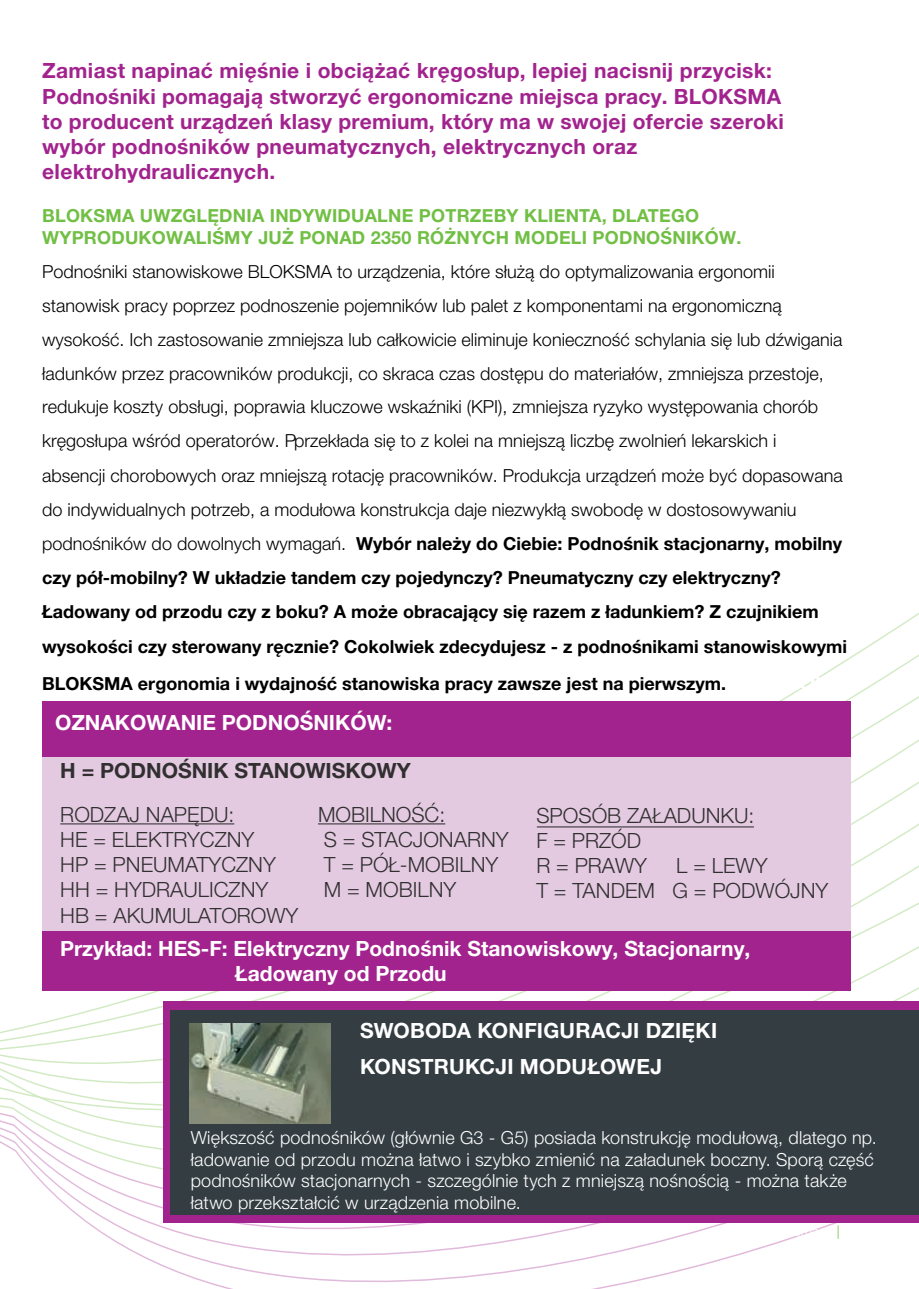
<style>
.page{position:relative;width:919px;height:1289px;background:#fff}
.page>*{position:absolute;margin:0;border:0;box-sizing:border-box;transform-origin:0 0}
.t1{font:700 21px/25.2px "Helvetica Neue LT Pro";letter-spacing:.015em;color:#a2238e}
.t2{font:300 21px/25.2px "Helvetica Neue LT Pro";color:#312f30}
.t3{font:700 21px/25.2px "Helvetica Neue LT Pro";color:#fff}
.t4{font:700 21px "Helvetica Neue LT Pro";color:#312f30}
.t5{font:300 18px/34px "Helvetica Neue LT Pro";color:#000}
.t6{font:300 18px/21.6px "Helvetica Neue LT Pro";letter-spacing:.01em;color:#fff}
.t7{font:700 18px/21.6px "Helvetica Neue LT Pro";letter-spacing:.015em;color:#71bf44}
.t8{font:700 18px "Helvetica Neue LT Pro";color:#000}
.s1{font-weight:700}
.s2{font-size:21px;color:#fff}
</style>
<div class="page">
<hr style="left:0;top:0;width:1px;height:1288px;background:#6c6d70">
<svg style="left:0;top:878px;width:917px;height:410px"></svg>
<div style="left:43px;top:701px;width:807px;height:57px;background:#a2238e"></div>
<div style="left:43px;top:757px;width:807px;height:199px;background:#e3cae1"></div>
<div style="left:43px;top:931px;width:807px;height:59px;background:#a2238e"></div>
<div style="left:164px;top:1001px;width:754px;height:221px;background:#a2238e"></div>
<div style="left:170px;top:1010px;width:748px;height:204px;background:#343d42"></div>
<img style="left:190px;top:1023px;width:140px;height:100px">
<hr style="left:60px;top:823px;width:174px;height:1px;background:#312f30">
<hr style="left:318px;top:823px;width:127px;height:1px;background:#312f30">
<hr style="left:537px;top:826px;width:216px;height:1px;background:#312f30">
<p class="t1" style="left:42px;top:58px;width:743px">Zamiast napinać mięśnie i obciążać kręgosłup, lepiej nacisnij przycisk:<br>Podnośniki pomagają stworzyć ergonomiczne miejsca pracy. BLOKSMA to producent urządzeń klasy premium, który ma w swojej ofercie szeroki wybór podnośników pneumatycznych, elektrycznych oraz elektrohydraulicznych.</p>
<p class="t7" style="left:42px;top:205px;width:700px">BLOKSMA UWZGLĘDNIA INDYWIDUALNE POTRZEBY KLIENTA, DLATEGO<br>WYPRODUKOWALIŚMY JUŻ PONAD 2350 RÓŻNYCH MODELI PODNOŚNIKÓW.</p>
<p class="t5" style="left:42px;top:254px;width:806px">Podnośniki stanowiskowe BLOKSMA to urządzenia, które służą do optymalizowania ergonomii stanowisk pracy poprzez podnoszenie pojemników lub palet z komponentami na ergonomiczną wysokość. Ich zastosowanie zmniejsza lub całkowicie eliminuje konieczność schylania się lub dźwigania ładunków przez pracowników produkcji, co skraca czas dostępu do materiałów, zmniejsza przestoje, redukuje koszty obsługi, poprawia kluczowe wskaźniki (KPI), zmniejsza ryzyko występowania chorób kręgosłupa wśród operatorów. Pprzekłada się to z kolei na mniejszą liczbę zwolnień lekarskich i<br>absencji chorobowych oraz mniejszą rotację pracowników. Produkcja urządzeń może być dopasowana do indywidualnych potrzeb, a modułowa konstrukcja daje niezwykłą swobodę w dostosowywaniu podnośników do dowolnych wymagań. <span class="s1">Wybór należy do Ciebie: Podnośnik stacjonarny, mobilny czy pół-mobilny? W układzie tandem czy pojedynczy? Pneumatyczny czy elektryczny?<br>Ładowany od przodu czy z boku? A może obracający się razem z ładunkiem? Z czujnikiem wysokości czy sterowany ręcznie? Cokolwiek zdecydujesz - z podnośnikami stanowiskowymi</span></p>
<p class="t8" style="left:42px;top:672px;width:800px">BLOKSMA ergonomia i wydajność stanowiska pracy zawsze jest na pierwszym.<span class="s2">.OŚNIKÓW:</span></p>
<p class="t3" style="left:55px;top:709px;width:339px">OZNAKOWANIE PODNOŚNIKÓW:</p>
<p class="t4" style="left:60px;top:757px;width:352px">H = PODNOŚNIK STANOWISKOWY</p>
<p class="t2" style="left:60px;top:801px;width:239px">RODZAJ NAPĘDU:<br>HE = ELEKTRYCZNY<br>HP = PNEUMATYCZNY<br>HH = HYDRAULICZNY<br>HB = AKUMULATOROWY</p>
<p class="t2" style="left:318px;top:801px;width:192px">MOBILNOŚĆ:<br>S = STACJONARNY<br>T = PÓŁ-MOBILNY<br>M = MOBILNY</p>
<p class="t2" style="left:536px;top:803px;width:219px;line-height:24.8px">SPOSÓB ZAŁADUNKU:<br>F = PRZÓD<br>R = PRAWY</p>
<p class="t2" style="left:536px;top:852px;width:293px;line-height:24.8px;text-indent:140px">L = LEWY<br>T = TANDEM G = PODWÓJNY</p>
<p class="t3" style="left:235px;top:935px;width:516px;text-indent:-175px">Przykład: HES-F: Elektryczny Podnośnik Stanowiskowy, Stacjonarny,<br>Ładowany od Przodu</p>
<p class="t3" style="left:360px;top:1011px;width:359px;line-height:36px">SWOBODA KONFIGURACJI DZIĘKI<br>KONSTRUKCJI MODUŁOWEJ</p>
<p class="t6" style="left:191px;top:1126px;width:687px">Większość podnośników (głównie G3 - G5) posiada konstrukcję modułową, dlatego np. ładowanie od przodu można łatwo i szybko zmienić na załadunek boczny. Sporą część podnośników stacjonarnych - szczególnie tych z mniejszą nośnością - można także łatwo przekształcić w urządzenia mobilne.</p>
</div>
